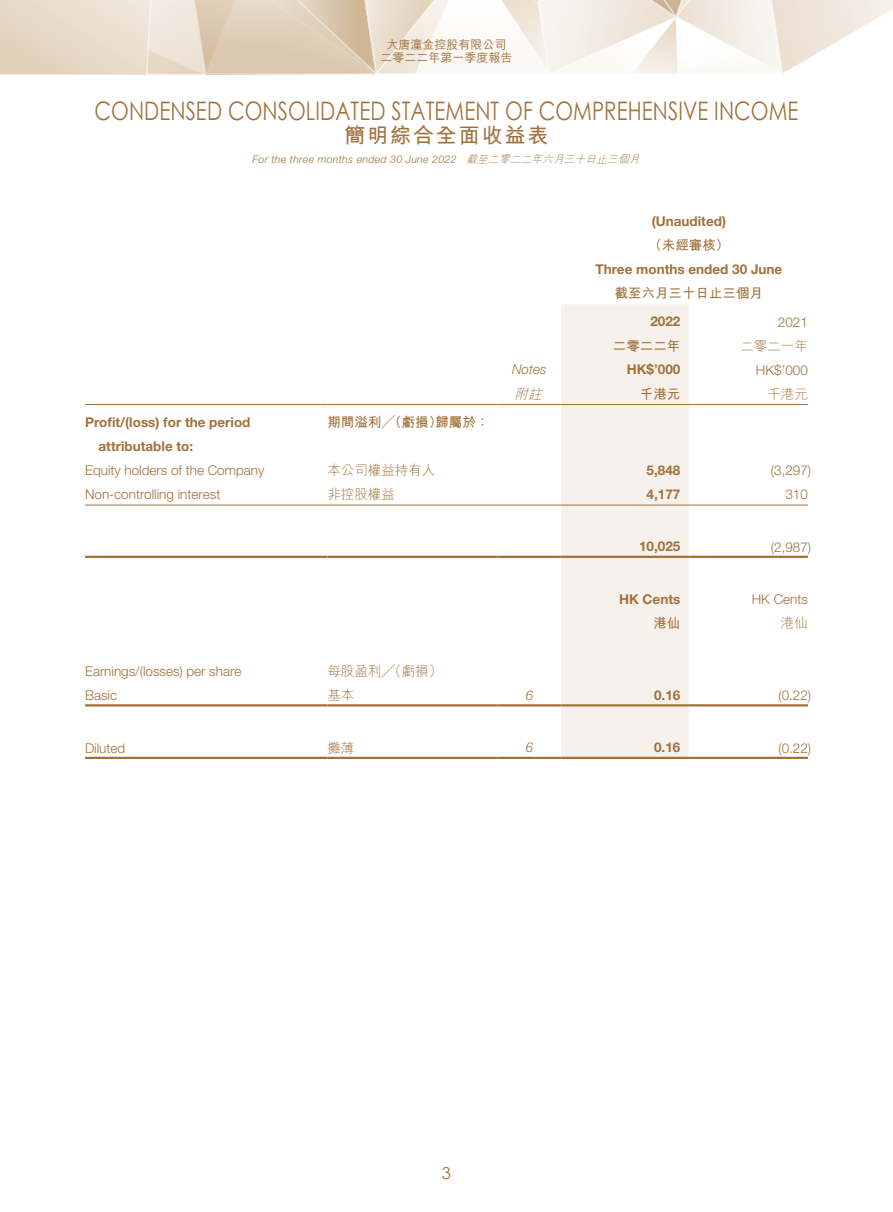
<style>
.page{position:relative;width:893px;height:1212px;background:#fff}
.page>*{position:absolute;margin:0;border:0;box-sizing:border-box;transform-origin:0 0}
.t1{font:25.5px "Century Gothic";letter-spacing:.005em;color:#a1713c;scale:.8 1}
.t2{font:700 21px "M Hei HK";letter-spacing:.09em;color:#a1713c}
.t3{font:16.5px "Century Gothic";color:#a1713c}
.t4{font:300 13.5px "Helvetica Neue LT Std";color:#a1713c}
.t5{font:700 13.5px/24px "Helvetica Neue LT Std";color:#a1713c}
.t6{font:700 13.5px "M Hei HK";color:#a1713c}
.t7{font:300 13.5px "M Hei HK";color:#a1713c}
.t8{font:italic 300 13.5px "Helvetica Neue LT Std";color:#a1713c}
.t9{font:italic 300 13.5px "M Hei HK";color:#a1713c}
.t10{font:500 12px/13.5px "M Hei HK";color:#a1713c;text-align:center}
.t11{font:italic 300 10.5px "Helvetica Neue LT Std";letter-spacing:.03em;color:#a1713c}
.s1{font-family:"M Hei HK"}
</style>
<div class="page">
<svg style="left:0;top:0;width:893px;height:75px"></svg>
<div style="left:561px;top:304px;width:128px;height:453px;background:#f6f1eb"></div>
<hr style="left:85px;top:404px;width:242px;height:1px;background:#a1713c">
<hr style="left:327px;top:404px;width:170px;height:1px;background:#a1713c">
<hr style="left:497px;top:404px;width:64px;height:1px;background:#a1713c">
<hr style="left:561px;top:404px;width:128px;height:1px;background:#a1713c">
<hr style="left:689px;top:404px;width:119px;height:1px;background:#a1713c">
<hr style="left:85px;top:505px;width:242px;height:1px;background:#a1713c">
<hr style="left:327px;top:505px;width:170px;height:1px;background:#a1713c">
<hr style="left:497px;top:505px;width:64px;height:1px;background:#a1713c">
<hr style="left:561px;top:505px;width:128px;height:1px;background:#a1713c">
<hr style="left:689px;top:505px;width:119px;height:1px;background:#a1713c">
<hr style="left:85px;top:556px;width:242px;height:2px;background:#a1713c">
<hr style="left:327px;top:556px;width:170px;height:2px;background:#a1713c">
<hr style="left:497px;top:556px;width:64px;height:2px;background:#a1713c">
<hr style="left:561px;top:556px;width:128px;height:2px;background:#a1713c">
<hr style="left:689px;top:556px;width:119px;height:2px;background:#a1713c">
<hr style="left:85px;top:704px;width:242px;height:2px;background:#a1713c">
<hr style="left:327px;top:704px;width:170px;height:2px;background:#a1713c">
<hr style="left:497px;top:704px;width:64px;height:2px;background:#a1713c">
<hr style="left:561px;top:704px;width:128px;height:2px;background:#a1713c">
<hr style="left:689px;top:704px;width:119px;height:2px;background:#a1713c">
<hr style="left:85px;top:757px;width:242px;height:2px;background:#a1713c">
<hr style="left:327px;top:757px;width:170px;height:2px;background:#a1713c">
<hr style="left:497px;top:757px;width:64px;height:2px;background:#a1713c">
<hr style="left:561px;top:757px;width:128px;height:2px;background:#a1713c">
<hr style="left:689px;top:757px;width:119px;height:2px;background:#a1713c">
<p class="t10" style="left:380px;top:37px;width:133px">大唐潼金控股有限公司二零二二年第一季度報告</p>
<h1 class="t1" style="left:94px;top:93px;width:881px">CONDENSED CONSOLIDATED STATEMENT OF COMPREHENSIVE INCOME</h1>
<h2 class="t2" style="left:344px;top:120px;width:206px">簡明綜合全面收益表</h2>
<p class="t11" style="left:253px;top:153px;width:391px">For the three months ended 30 June 2022 <span class="s1">截至二零二二年六月三十日止三個月</span></p>
<p class="t5" style="left:652px;top:209px;width:76px">(Unaudited)</p>
<p class="t6" style="left:648px;top:236px;width:82px">（未經審核）</p>
<p class="t5" style="left:595px;top:257px;width:188px">Three months ended 30 June</p>
<p class="t6" style="left:615px;top:284px;width:150px">截至六月三十日止三個月</p>
<p class="t5" style="left:650px;top:309px;width:32px">2022</p>
<p class="t4" style="left:778px;top:314px;width:32px">2021</p>
<p class="t6" style="left:613px;top:336px;width:69px">二零二二年</p>
<p class="t7" style="left:740px;top:339px;width:69px">二零二一年</p>
<p class="t8" style="left:512px;top:361px;width:36px">Notes</p>
<p class="t5" style="left:627px;top:357px;width:55px">HK$’000</p>
<p class="t4" style="left:756px;top:362px;width:54px">HK$’000</p>
<p class="t9" style="left:514px;top:387px;width:32px">附註</p>
<p class="t6" style="left:640px;top:384px;width:42px">千港元</p>
<p class="t7" style="left:767px;top:387px;width:42px">千港元</p>
<p class="t5" style="left:99px;top:409px;width:153px;text-indent:-13px">Profit/(loss) for the period attributable to:</p>
<p class="t6" style="left:327px;top:412px;width:163px">期間溢利╱（虧損）歸屬於：</p>
<p class="t4" style="left:85px;top:462px;width:181px">Equity holders of the Company</p>
<p class="t7" style="left:327px;top:463px;width:109px">本公司權益持有人</p>
<p class="t5" style="left:647px;top:457px;width:35px">5,848</p>
<p class="t4" style="left:771px;top:462px;width:42px">(3,297)</p>
<p class="t4" style="left:85px;top:486px;width:137px">Non-controlling interest</p>
<p class="t7" style="left:327px;top:487px;width:69px">非控股權益</p>
<p class="t5" style="left:647px;top:481px;width:35px">4,177</p>
<p class="t4" style="left:785px;top:486px;width:24px">310</p>
<p class="t5" style="left:639px;top:534px;width:43px">10,025</p>
<p class="t4" style="left:771px;top:539px;width:42px">(2,987)</p>
<p class="t5" style="left:619px;top:586px;width:63px">HK Cents</p>
<p class="t4" style="left:752px;top:591px;width:58px">HK Cents</p>
<p class="t6" style="left:653px;top:613px;width:28px">港仙</p>
<p class="t7" style="left:781px;top:616px;width:28px">港仙</p>
<p class="t4" style="left:85px;top:663px;width:158px">Earnings/(losses) per share</p>
<p class="t7" style="left:327px;top:664px;width:116px">每股盈利╱（虧損）</p>
<p class="t4" style="left:85px;top:687px;width:34px">Basic</p>
<p class="t7" style="left:327px;top:688px;width:28px">基本</p>
<p class="t8" style="left:526px;top:687px;width:9px">6</p>
<p class="t5" style="left:654px;top:682px;width:28px">0.16</p>
<p class="t4" style="left:778px;top:687px;width:34px">(0.22)</p>
<p class="t4" style="left:85px;top:740px;width:42px">Diluted</p>
<p class="t7" style="left:327px;top:741px;width:28px">攤薄</p>
<p class="t8" style="left:526px;top:739px;width:9px">6</p>
<p class="t5" style="left:654px;top:735px;width:28px">0.16</p>
<p class="t4" style="left:778px;top:740px;width:34px">(0.22)</p>
<p class="t3" style="left:442px;top:1162px;width:11px">3</p>
</div>
